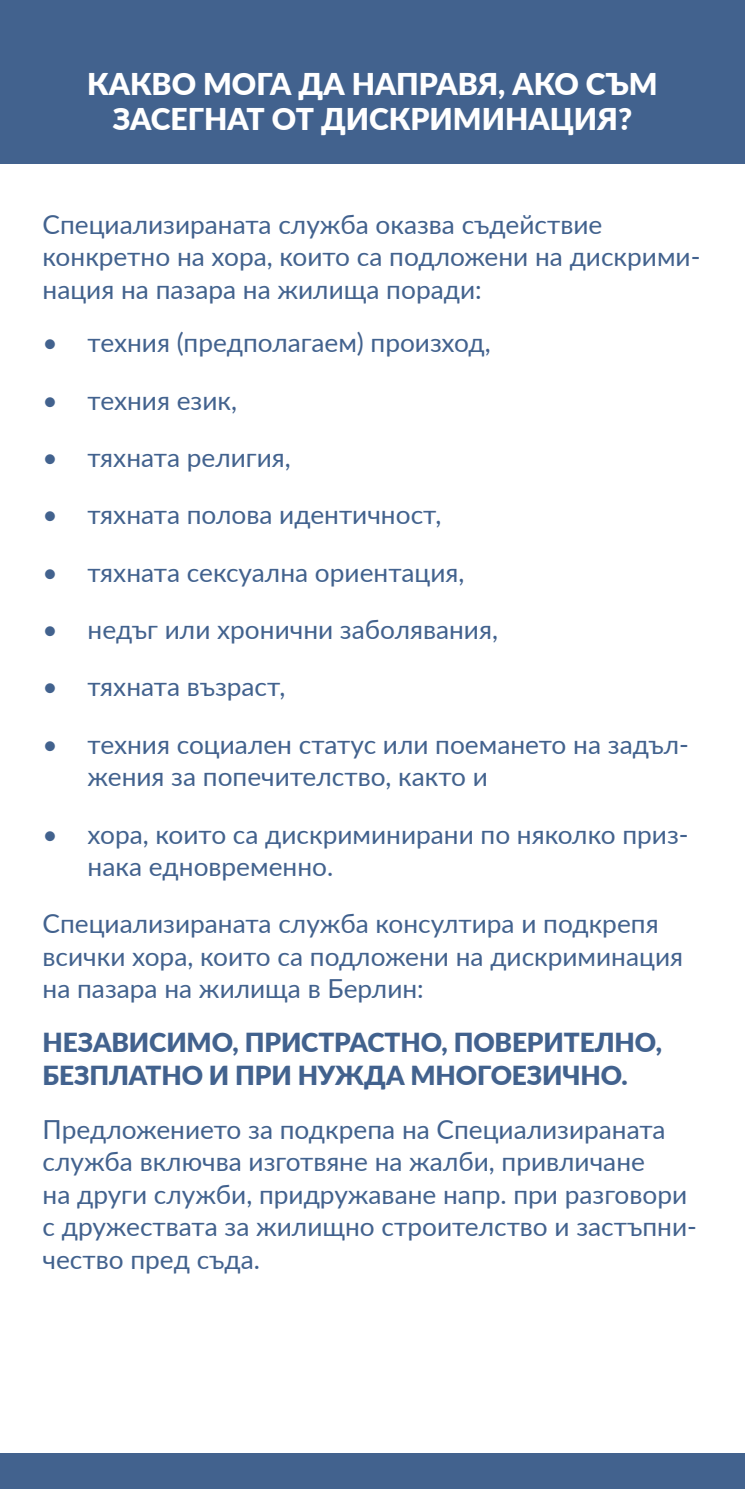
<style>
.page{position:relative;width:745px;height:1489px;background:#fff}
.page>*{position:absolute;margin:0;border:0;box-sizing:border-box;transform-origin:0 0}
.H1_Headline_indent_10_mm{font:900 30px/35px "Lato";color:#fff;text-align:center}
.P_Copy_indent{font:26.25px/32.5px "Lato";color:#42628e}
.P_Copy_indent-2{font:900 26.25px/32.5px "Lato";letter-spacing:-.005em;color:#42628e}
</style>
<div class="page">
<div style="left:0;top:0;width:744px;height:163px;background:#42628e"></div>
<div style="left:0;top:1453px;width:744px;height:35px;background:#42628e"></div>
<h1 class="H1_Headline_indent_10_mm" style="left:87px;top:65px;width:571px">КАКВО МОГА ДА НАПРАВЯ, АКО СЪМ<br>ЗАСЕГНАТ ОТ ДИСКРИМИНАЦИЯ?</h1>
<p class="P_Copy_indent" style="left:43px;top:206px;width:659px">Специализираната служба оказва съдействие конкретно на хора, които са подложени на дискрими&shy;нация на пазара на жилища поради:</p>
<p class="P_Copy_indent" style="left:43px;top:325px;width:449px">• техния (предполагаем) произход,</p>
<p class="P_Copy_indent" style="left:43px;top:383px;width:196px">• техния език,</p>
<p class="P_Copy_indent" style="left:43px;top:440px;width:249px">• тяхната религия,</p>
<p class="P_Copy_indent" style="left:43px;top:497px;width:400px">• тяхната полова идентичност,</p>
<p class="P_Copy_indent" style="left:43px;top:554px;width:423px">• тяхната сексуална ориентация,</p>
<p class="P_Copy_indent" style="left:43px;top:612px;width:456px">• недъг или хронични заболявания,</p>
<p class="P_Copy_indent" style="left:43px;top:669px;width:244px">• тяхната възраст,</p>
<p class="P_Copy_indent" style="left:88px;top:726px;width:602px;text-indent:-45px">• техния социален статус или поемането на задъл&shy;жения за попечителство, както и</p>
<p class="P_Copy_indent" style="left:88px;top:816px;width:602px;text-indent:-45px">• хора, които са дискриминирани по няколко приз&shy;нака едновременно.</p>
<p class="P_Copy_indent" style="left:43px;top:906px;width:641px">Специализираната служба консултира и подкрепя всички хора, които са подложени на дискриминация на пазара на жилища в Берлин:</p>
<p class="P_Copy_indent-2" style="left:43px;top:1025px;width:620px">НЕЗАВИСИМО, ПРИСТРАСТНО, ПОВЕРИТЕЛНО,<br>БЕЗПЛАТНО И ПРИ НУЖДА МНОГОЕЗИЧНО.</p>
<p class="P_Copy_indent" style="left:43px;top:1111px;width:655px">Предложението за подкрепа на Специализираната служба включва изготвяне на жалби, привличане<br>на други служби, придружаване напр. при разговори с дружествата за жилищно строителство и застъпни&shy;чество пред съда.</p>
</div>
